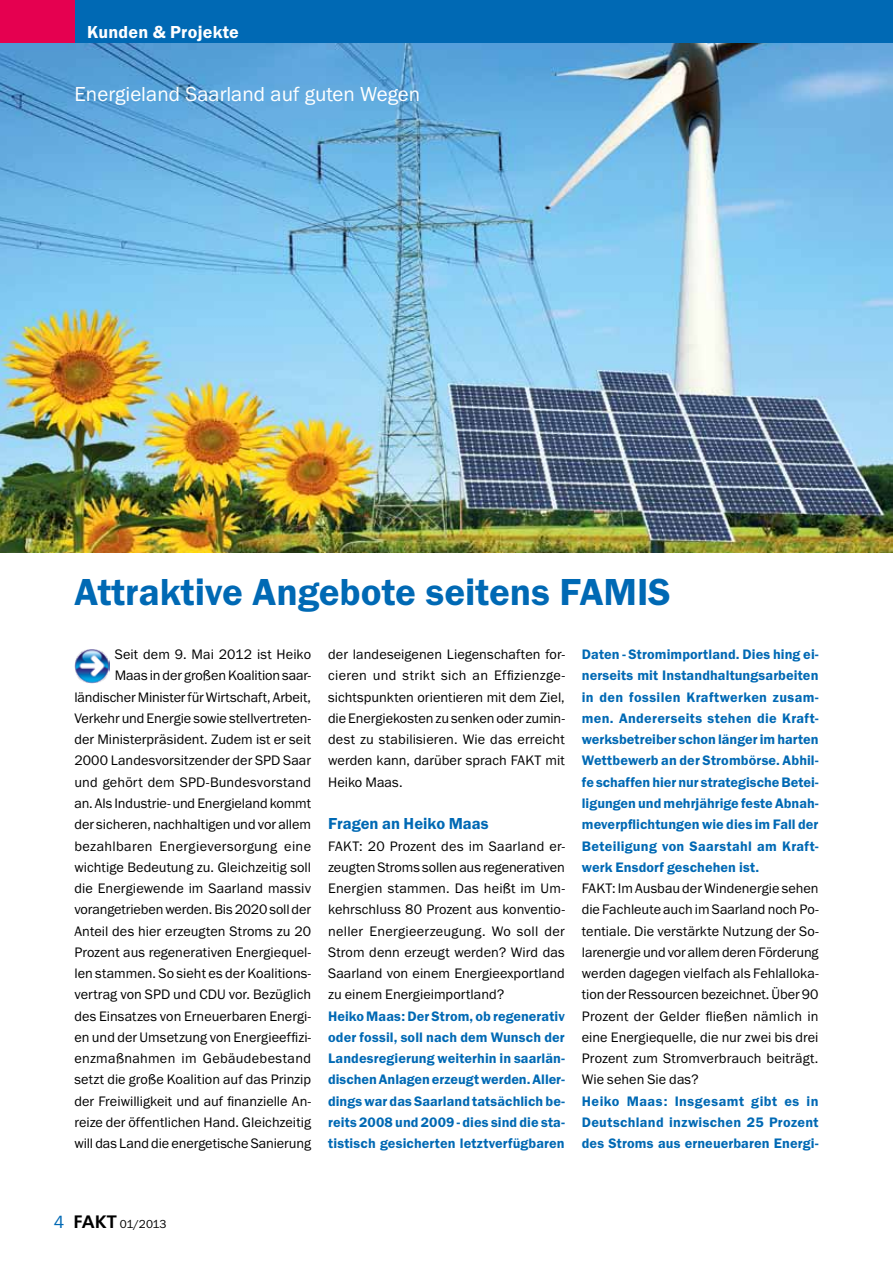
<style>
.page{position:relative;width:893px;height:1263px;background:#fff}
.page>*{position:absolute;margin:0;border:0;box-sizing:border-box;transform-origin:0 0}
.t1{font:600 39px "Franklin Gothic Itc T";color:#0069b4}
.t2{font:21px "Franklin Gothic Itc T";color:#fff}
.t3{font:600 18px "Franklin Gothic Itc T";letter-spacing:.015em;color:#fff}
.t4{font:600 16.5px "Franklin Gothic Itc T";color:#0069b4}
.t5{font:14.25px/21.3px "Franklin Gothic Itc T";color:#000;text-align:justify}
.t6{font:600 14.25px/21.3px "Franklin Gothic Itc T";letter-spacing:.015em;color:#0069b4;text-align:justify}
.t7{font:12px "Franklin Gothic Itc T";letter-spacing:-.025em;color:#000}
.s1{font-size:18px;color:#0069b4}
.s2{font-family:"Frutiger";font-weight:700;font-size:18px}
</style>
<div class="page">
<img style="left:0;top:43px;width:893px;height:510px">
<div style="left:72px;top:0;width:821px;height:43px;background:#0069b4"></div>
<div style="left:0;top:0;width:74px;height:43px;background:#e50050"></div>
<img style="left:74px;top:649px;width:35px;height:34px">
<p class="t3" style="left:87px;top:21px;width:153px">Kunden &amp; Projekte</p>
<h2 class="t2" style="left:74px;top:82px;width:347px">Energieland Saarland auf guten Wegen</h2>
<h1 class="t1" style="left:74px;top:569px;width:598px">Attraktive Angebote seitens FAMIS</h1>
<p class="t5" style="left:74px;top:643px;width:238px;text-align:right">Seit dem 9. Mai 2012 ist Heiko<br>Maas in der großen Koalition saar&shy;ländischer Minister für Wirtschaft, Arbeit, Verkehr und Energie sowie stellvertreten&shy;der Ministerpräsident. Zudem ist er seit 2000 Landesvorsitzender der SPD Saar und gehört dem SPD-Bundesvorstand an. Als Industrie- und Energieland kommt der sicheren, nachhaltigen und vor allem bezahlbaren Energieversorgung eine wichtige Bedeutung zu. Gleichzeitig soll die Energiewende im Saarland massiv vorangetrieben werden. Bis 2020 soll der Anteil des hier erzeugten Stroms zu 20<br>Prozent aus regenerativen Energiequel&shy;len stammen. So sieht es der Koalitions&shy;vertrag von SPD und CDU vor. Bezüglich des Einsatzes von Erneuerbaren Energi&shy;en und der Umsetzung von Energieeffizi&shy;enzmaßnahmen im Gebäudebestand setzt die große Koalition auf das Prinzip der Freiwilligkeit und auf finanzielle An&shy;reize der öffentlichen Hand. Gleichzeitig will das Land die energetische Sanierung</p>
<p class="t5" style="left:328px;top:643px;width:238px">der landeseigenen Liegenschaften for&shy;cieren und strikt sich an Effizienzge&shy;sichtspunkten orientieren mit dem Ziel, die Energiekosten zu senken oder zumin&shy;dest zu stabilisieren. Wie das erreicht werden kann, darüber sprach FAKT mit Heiko Maas.</p>
<p class="t4" style="left:328px;top:814px;width:162px">Fragen an Heiko Maas</p>
<p class="t5" style="left:328px;top:835px;width:238px">FAKT: 20 Prozent des im Saarland er&shy;zeugten Stroms sollen aus regenerativen Energien stammen. Das heißt im Um&shy;kehrschluss 80 Prozent aus konventio&shy;neller Energieerzeugung. Wo soll der Strom denn erzeugt werden? Wird das Saarland von einem Energieexportland zu einem Energieimportland?</p>
<p class="t6" style="left:328px;top:1005px;width:238px">Heiko Maas: Der Strom, ob regenerativ oder fossil, soll nach dem Wunsch der Landesregierung weiterhin in saarlän&shy;dischen Anlagen erzeugt werden. Aller&shy;dings war das Saarland tatsächlich be&shy;reits 2008 und 2009 - dies sind die sta&shy;tistisch gesicherten letztverfügbaren</p>
<p class="t6" style="left:582px;top:643px;width:238px">Daten - Stromimportland. Dies hing ei&shy;nerseits mit Instandhaltungsarbeiten in den fossilen Kraftwerken zusam&shy;men. Andererseits stehen die Kraft&shy;werksbetreiber schon länger im harten Wettbewerb an der Strombörse. Abhil&shy;fe schaffen hier nur strategische Betei&shy;ligungen und mehrjährige feste Abnah&shy;meverpflichtungen wie dies im Fall der Beteiligung von Saarstahl am Kraft&shy;werk Ensdorf geschehen ist.</p>
<p class="t5" style="left:582px;top:877px;width:238px">FAKT: Im Ausbau der Windenergie sehen die Fachleute auch im Saarland noch Po&shy;tentiale. Die verstärkte Nutzung der So&shy;larenergie und vor allem deren Förderung werden dagegen vielfach als Fehlalloka&shy;tion der Ressourcen bezeichnet. Über 90<br>Prozent der Gelder fließen nämlich in eine Energiequelle, die nur zwei bis drei Prozent zum Stromverbrauch beiträgt.<br>Wie sehen Sie das?</p>
<p class="t6" style="left:582px;top:1090px;width:238px">Heiko Maas: Insgesamt gibt es in Deutschland inzwischen 25 Prozent des Stroms aus erneuerbaren Energi-</p>
<p class="t7" style="left:54px;top:1217px;width:114px"><span class="s1">4</span> <span class="s2">FAKT</span> 01/2013</p>
</div>
